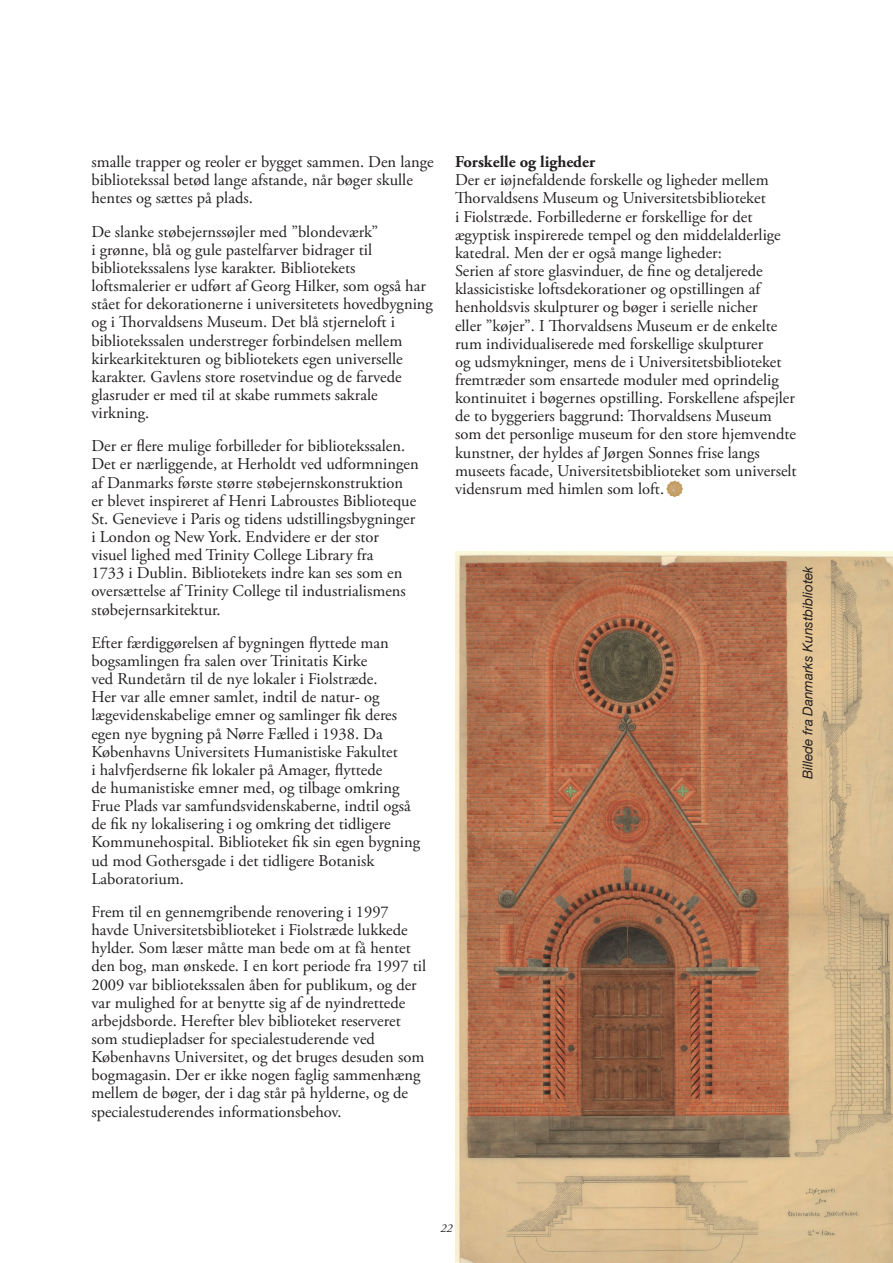
<style>
.page{position:relative;width:893px;height:1263px;background:#fff}
.page>*{position:absolute;margin:0;border:0;box-sizing:border-box;transform-origin:0 0}
.t1{font:16.5px/18.1px "Adobe Garamond Pro";color:#231f20}
.t2{font:700 16.5px "Adobe Garamond Pro";color:#231f20}
.t3{font:italic 13.5px "Helvetica Neue";letter-spacing:-.005em;color:#231f20}
.t4{font:italic 12px "Adobe Garamond Pro";color:#231f20}
.s1{font-family:"Veneer Extras";font-size:22.5px;color:#c29a61}
</style>
<div class="page">
<img style="left:455px;top:552px;width:437px;height:711px">
<p class="t1" style="left:91px;top:153px;width:344px">smalle trapper og reoler er bygget sammen. Den lange bibliotekssal betød lange afstande, når bøger skulle hentes og sættes på plads.</p>
<p class="t1" style="left:91px;top:223px;width:343px">De slanke støbejernssøjler med ”blondeværk”<br>i grønne, blå og gule pastelfarver bidrager til bibliotekssalens lyse karakter. Bibliotekets loftsmalerier er udført af Georg Hilker, som også har stået for dekorationerne i universitetets hovedbygning og i Thorvaldsens Museum. Det blå stjerneloft i bibliotekssalen understreger forbindelsen mellem kirkearkitekturen og bibliotekets egen universelle karakter. Gavlens store rosetvindue og de farvede glasruder er med til at skabe rummets sakrale virkning.</p>
<p class="t1" style="left:91px;top:438px;width:329px">Der er flere mulige forbilleder for bibliotekssalen.<br>Det er nærliggende, at Herholdt ved udformningen af Danmarks første større støbejernskonstruktion er blevet inspireret af Henri Labroustes Biblioteque St. Genevieve i Paris og tidens udstillingsbygninger i London og New York. Endvidere er der stor visuel lighed med Trinity College Library fra<br>1733 i Dublin. Bibliotekets indre kan ses som en oversættelse af Trinity College til industrialismens støbejernsarkitektur.</p>
<p class="t1" style="left:91px;top:634px;width:330px">Efter færdiggørelsen af bygningen flyttede man bogsamlingen fra salen over Trinitatis Kirke<br>ved Rundetårn til de nye lokaler i Fiolstræde.<br>Her var alle emner samlet, indtil de natur- og lægevidenskabelige emner og samlinger fik deres egen nye bygning på Nørre Fælled i 1938. Da Københavns Universitets Humanistiske Fakultet<br>i halvfjerdserne fik lokaler på Amager, flyttede<br>de humanistiske emner med, og tilbage omkring Frue Plads var samfundsvidenskaberne, indtil også de fik ny lokalisering i og omkring det tidligere Kommunehospital. Biblioteket fik sin egen bygning ud mod Gothersgade i det tidligere Botanisk Laboratorium.</p>
<p class="t1" style="left:91px;top:903px;width:336px">Frem til en gennemgribende renovering i 1997 havde Universitetsbiblioteket i Fiolstræde lukkede hylder. Som læser måtte man bede om at få hentet den bog, man ønskede. I en kort periode fra 1997 til 2009 var bibliotekssalen åben for publikum, og der var mulighed for at benytte sig af de nyindrettede arbejdsborde. Herefter blev biblioteket reserveret som studiepladser for specialestuderende ved Københavns Universitet, og det bruges desuden som bogmagasin. Der er ikke nogen faglig sammenhæng mellem de bøger, der i dag står på hylderne, og de specialestuderendes informationsbehov.</p>
<p class="t2" style="left:455px;top:152px;width:142px">Forskelle og ligheder</p>
<p class="t1" style="left:455px;top:172px;width:343px">Der er iøjnefaldende forskelle og ligheder mellem Thorvaldsens Museum og Universitetsbiblioteket<br>i Fiolstræde. Forbillederne er forskellige for det ægyptisk inspirerede tempel og den middelalderlige katedral. Men der er også mange ligheder:<br>Serien af store glasvinduer, de fine og detaljerede klassicistiske loftsdekorationer og opstillingen af henholdsvis skulpturer og bøger i serielle nicher<br>eller ”køjer”. I Thorvaldsens Museum er de enkelte rum individualiserede med forskellige skulpturer<br>og udsmykninger, mens de i Universitetsbiblioteket fremtræder som ensartede moduler med oprindelig kontinuitet i bøgernes opstilling. Forskellene afspejler de to byggeriers baggrund: Thorvaldsens Museum som det personlige museum for den store hjemvendte kunstner, der hyldes af Jørgen Sonnes frise langs museets facade, Universitetsbiblioteket som universelt vidensrum med himlen som loft.<span class="s1">6</span></p>
<p class="t3" style="left:798px;top:779px;width:215px;rotate:-90deg">Billede fra Danmarks Kunstbibliotek</p>
<p class="t4" style="left:440px;top:1221px;width:13px">22</p>
</div>
